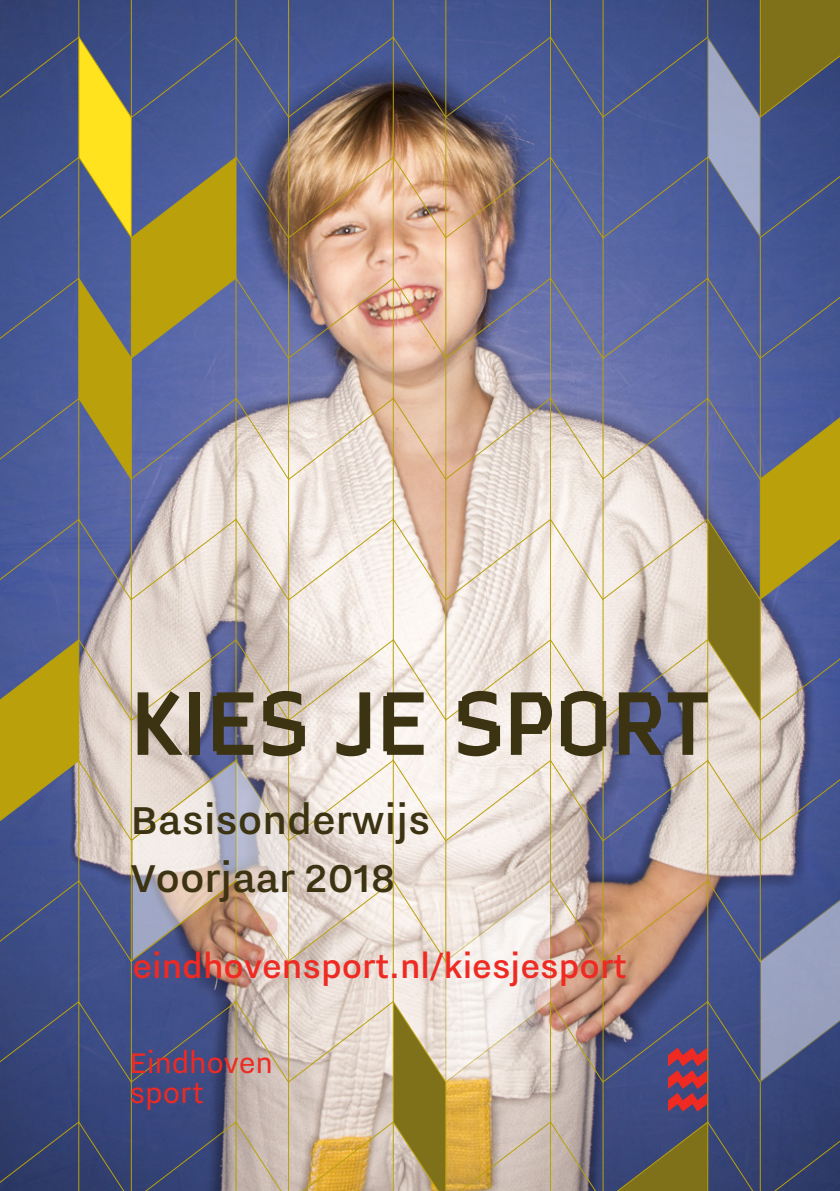
<style>
.page{position:relative;width:840px;height:1191px;background:#fff}
.page>*{position:absolute;margin:0;border:0;box-sizing:border-box;transform-origin:0 0}
.t1{font:90px "Eindhoven Type";color:#3c3312}
.t2{font:500 48px "Nitti Eindhoven";color:#3c3312}
.t3{font:500 40px "Nitti Eindhoven";color:#ee2a23}
.t4{font:35px "Nitti Eindhoven";letter-spacing:-.005em;color:#ee2a23}
</style>
<div class="page">
<img style="left:0;top:0;width:839px;height:1191px">
<p class="t1" style="left:131px;top:666px;width:581px">KIES JE SPORT</p>
<p class="t2" style="left:130px;top:794px;width:301px">Basisonderwijs</p>
<p class="t2" style="left:130px;top:852px;width:266px">Voorjaar 2018</p>
<p class="t3" style="left:132px;top:945px;width:495px">eindhovensport.nl/kiesjesport</p>
<p class="t4" style="left:129px;top:1044px;width:146px">Eindhoven</p>
<p class="t4" style="left:129px;top:1074px;width:76px">sport</p>
</div>
